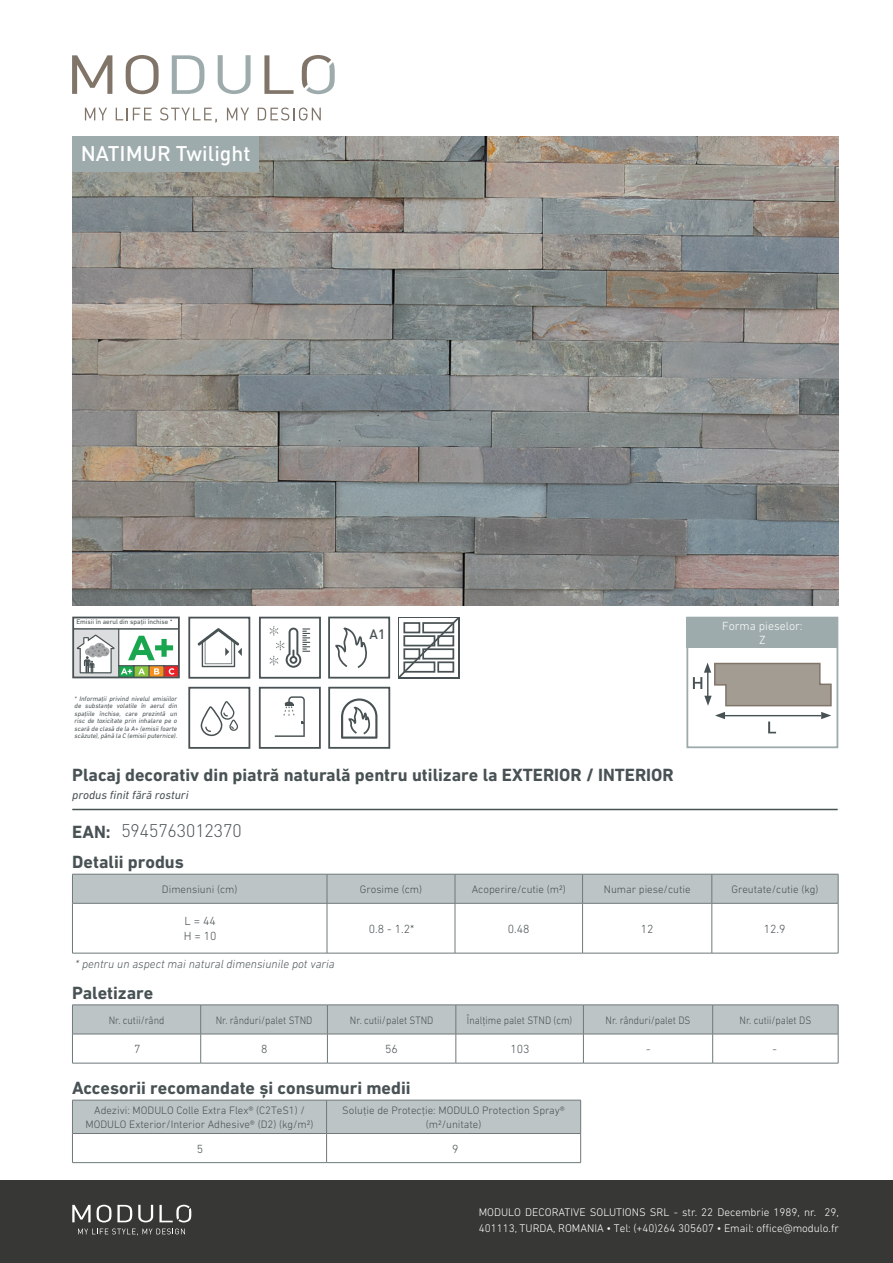
<style>
.page{position:relative;width:893px;height:1263px;background:#fff}
.page>*{position:absolute;margin:0;border:0;box-sizing:border-box;transform-origin:0 0}
.t1{font:500 21px "DIN Pro";color:#fff}
.t2{font:700 18px "DIN Next CYR";color:#485153}
.t3{font:300 18px "DIN Pro";color:#485153}
.t4{font:500 13.5px "DIN Pro";color:#485153}
.t5{font:italic 300 12px "DIN Next CYR";color:#485153}
.t6{font:300 12px/14.4px "DIN Next CYR";color:#485153}
.t7{font:italic 12px "DIN Next CYR";color:#485153}
.t8{font:300 12px "DIN Next CYR";color:#fff}
.t9{font:300 11.25px/16.5px "DIN Next CYR";color:#fff}
.t10{font:300 10.95px/13.2px "DIN Next CYR";color:#485153;text-align:center}
.t11{font:300 10.95px "DIN Next CYR";color:#485153;scale:.91 1}
.t12{font:italic 6.75px/7.5px "DIN Next CYR";color:#485153;text-align:justify}
.t13{font:6.75px "DIN Next CYR";color:#485153}
</style>
<div class="page">
<div style="left:0;top:1181px;width:893px;height:82px;background:#373735"></div>
<svg style="left:72px;top:1205px;width:19px;height:17px"></svg>
<svg style="left:97px;top:1205px;width:14px;height:17px"></svg>
<svg style="left:117px;top:1205px;width:15px;height:17px"></svg>
<svg style="left:138px;top:1205px;width:15px;height:17px"></svg>
<svg style="left:78px;top:1228px;width:107px;height:7px"></svg>
<svg style="left:159px;top:1205px;width:32px;height:17px"></svg>
<svg style="left:72px;top:55px;width:40px;height:39px"></svg>
<svg style="left:126px;top:55px;width:33px;height:39px"></svg>
<svg style="left:172px;top:55px;width:33px;height:39px"></svg>
<svg style="left:218px;top:55px;width:33px;height:39px"></svg>
<svg style="left:264px;top:55px;width:30px;height:39px"></svg>
<svg style="left:85px;top:108px;width:22px;height:12px"></svg>
<svg style="left:116px;top:108px;width:36px;height:12px"></svg>
<svg style="left:160px;top:108px;width:57px;height:15px"></svg>
<svg style="left:227px;top:108px;width:22px;height:12px"></svg>
<svg style="left:258px;top:108px;width:63px;height:13px"></svg>
<svg style="left:302px;top:55px;width:33px;height:39px"></svg>
<svg style="left:72px;top:874px;width:767px;height:79px"></svg>
<hr style="left:72px;top:903px;width:255px;height:1px;background:#6f797a">
<hr style="left:72px;top:903px;width:1px;height:50px;background:#6f797a">
<hr style="left:327px;top:903px;width:128px;height:1px;background:#6f797a">
<hr style="left:327px;top:903px;width:1px;height:50px;background:#6f797a">
<hr style="left:455px;top:903px;width:128px;height:1px;background:#6f797a">
<hr style="left:455px;top:903px;width:1px;height:50px;background:#6f797a">
<hr style="left:583px;top:903px;width:129px;height:1px;background:#6f797a">
<hr style="left:582px;top:903px;width:1px;height:50px;background:#6f797a">
<hr style="left:712px;top:903px;width:126px;height:1px;background:#6f797a">
<hr style="left:712px;top:903px;width:1px;height:50px;background:#6f797a">
<hr style="left:838px;top:903px;width:1px;height:50px;background:#6f797a">
<hr style="left:72px;top:953px;width:255px;height:1px;background:#6f797a">
<hr style="left:327px;top:953px;width:128px;height:1px;background:#6f797a">
<hr style="left:455px;top:953px;width:128px;height:1px;background:#6f797a">
<hr style="left:583px;top:953px;width:129px;height:1px;background:#6f797a">
<hr style="left:712px;top:953px;width:126px;height:1px;background:#6f797a">
<hr style="left:72px;top:809px;width:766px;height:1px;background:#485153">
<hr style="left:72px;top:1004px;width:129px;height:1px;background:#6f797a">
<hr style="left:201px;top:1004px;width:126px;height:1px;background:#6f797a">
<hr style="left:327px;top:1004px;width:129px;height:1px;background:#6f797a">
<hr style="left:456px;top:1004px;width:127px;height:1px;background:#6f797a">
<hr style="left:583px;top:1004px;width:130px;height:1px;background:#6f797a">
<hr style="left:713px;top:1004px;width:125px;height:1px;background:#6f797a">
<svg style="left:72px;top:1005px;width:767px;height:58px"></svg>
<hr style="left:72px;top:1063px;width:129px;height:1px;background:#6f797a">
<hr style="left:201px;top:1063px;width:126px;height:1px;background:#6f797a">
<hr style="left:327px;top:1063px;width:129px;height:1px;background:#6f797a">
<hr style="left:456px;top:1063px;width:127px;height:1px;background:#6f797a">
<hr style="left:583px;top:1063px;width:130px;height:1px;background:#6f797a">
<hr style="left:713px;top:1063px;width:125px;height:1px;background:#6f797a">
<div style="left:686px;top:617px;width:152px;height:31px;background:#9eabac"></div>
<div style="left:686px;top:617px;width:152px;height:131px;border:2px solid #9eabac"></div>
<svg style="left:72px;top:1100px;width:509px;height:62px"></svg>
<hr style="left:72px;top:1162px;width:255px;height:1px;background:#6f797a">
<hr style="left:327px;top:1162px;width:254px;height:1px;background:#6f797a">
<div style="left:259px;top:687px;width:62px;height:62px;border:2px solid #485153"></div>
<svg style="left:275px;top:696px;width:30px;height:41px"></svg>
<div style="left:188px;top:687px;width:62px;height:62px;border:2px solid #485153"></div>
<svg style="left:200px;top:701px;width:38px;height:35px"></svg>
<div style="left:328px;top:617px;width:62px;height:61px;border:2px solid #485153"></div>
<svg style="left:335px;top:627px;width:32px;height:41px"></svg>
<div style="left:259px;top:617px;width:62px;height:62px;border:2px solid #485153"></div>
<svg style="left:270px;top:626px;width:40px;height:42px"></svg>
<div style="left:188px;top:617px;width:62px;height:62px;border:2px solid #485153"></div>
<svg style="left:198px;top:628px;width:44px;height:39px"></svg>
<svg style="left:398px;top:617px;width:62px;height:62px"></svg>
<div style="left:328px;top:687px;width:62px;height:62px;border:2px solid #485153"></div>
<svg style="left:341px;top:698px;width:36px;height:41px"></svg>
<div style="left:119px;top:666px;width:15px;height:11px;background:#1aa64f"></div>
<div style="left:74px;top:630px;width:45px;height:47px;background:#dbddde"></div>
<div style="left:72px;top:617px;width:108px;height:61px;border:2px solid #485153"></div>
<hr style="left:118px;top:629px;width:1px;height:48px;background:#485153">
<hr style="left:119px;top:665px;width:60px;height:1px;background:#485153">
<svg style="left:77px;top:634px;width:38px;height:39px"></svg>
<svg style="left:121px;top:666px;width:58px;height:11px"></svg>
<svg style="left:128px;top:636px;width:45px;height:24px"></svg>
<hr style="left:73px;top:628px;width:106px;height:2px;background:#485153">
<svg style="left:693px;top:662px;width:139px;height:71px"></svg>
<img style="left:72px;top:136px;width:767px;height:469px">
<div style="left:72px;top:136px;width:187px;height:35px;background:#9eabac"></div>
<h1 class="t1" style="left:81px;top:136px;width:171px">NATIMUR Twilight</h1>
<p class="t13" style="left:76px;top:618px;width:97px">Emisii în aerul din spații închise *</p>
<p class="t12" style="left:75px;top:695px;width:104px">* Informații privind nivelul emisiilor de substanțe volatile în aerul din spațiile închise, care prezintă un risc de toxicitate prin inhalare pe o scară de clasă de la A+ (emisii foarte scăzute), până la C (emisii puternice).</p>
<p class="t4" style="left:370px;top:623px;width:17px">A1</p>
<h2 class="t2" style="left:72px;top:764px;width:603px">Placaj decorativ din piatră naturală pentru utilizare la EXTERIOR / INTERIOR</h2>
<p class="t7" style="left:72px;top:788px;width:118px">produs finit fără rosturi</p>
<h2 class="t2" style="left:72px;top:821px;width:40px">EAN:</h2>
<h2 class="t3" style="left:121px;top:817px;width:122px">5945763012370</h2>
<p class="t8" style="left:722px;top:619px;width:82px">Forma pieselor:</p>
<p class="t8" style="left:759px;top:633px;width:8px">Z</p>
<h2 class="t2" style="left:72px;top:851px;width:113px">Detalii produs</h2>
<p class="t10" style="left:162px;top:882px;width:77px">Dimensiuni (cm)</p>
<p class="t10" style="left:360px;top:882px;width:64px">Grosime (cm)</p>
<p class="t10" style="left:472px;top:882px;width:95px">Acoperire/cutie (m2)</p>
<p class="t10" style="left:604px;top:882px;width:88px">Numar piese/cutie</p>
<p class="t10" style="left:731px;top:882px;width:89px">Greutate/cutie (kg)</p>
<p class="t6" style="left:184px;top:914px;width:34px">L = 44<br>H = 10</p>
<p class="t6" style="left:369px;top:922px;width:47px">0.8 - 1.2*</p>
<p class="t6" style="left:508px;top:921px;width:23px">0.48</p>
<p class="t6" style="left:641px;top:921px;width:14px">12</p>
<p class="t6" style="left:764px;top:921px;width:23px">12.9</p>
<p class="t5" style="left:75px;top:957px;width:261px">* pentru un aspect mai natural dimensiunile pot varia</p>
<h2 class="t2" style="left:72px;top:982px;width:83px">Paletizare</h2>
<p class="t11" style="left:109px;top:1013px;width:63px">Nr. cutii/rând</p>
<p class="t11" style="left:216px;top:1013px;width:108px">Nr. rânduri/palet STND</p>
<p class="t11" style="left:350px;top:1013px;width:93px">Nr. cutii/palet STND</p>
<p class="t11" style="left:467px;top:1013px;width:117px">Înalțime palet STND (cm)</p>
<p class="t11" style="left:605px;top:1013px;width:95px">Nr. rânduri/palet DS</p>
<p class="t11" style="left:739px;top:1013px;width:80px">Nr. cutii/palet DS</p>
<p class="t6" style="left:134px;top:1042px;width:8px">7</p>
<p class="t6" style="left:261px;top:1042px;width:8px">8</p>
<p class="t6" style="left:385px;top:1042px;width:14px">56</p>
<p class="t6" style="left:510px;top:1042px;width:21px">103</p>
<p class="t6" style="left:646px;top:1042px;width:6px">-</p>
<p class="t6" style="left:773px;top:1042px;width:6px">-</p>
<h2 class="t2" style="left:72px;top:1077px;width:340px">Accesorii recomandate și consumuri medii</h2>
<p class="t10" style="left:85px;top:1104px;width:230px">Adezivi: MODULO Colle Extra Flex® (C2TeS1) /<br>MODULO Exterior/Interior Adhesive® (D2) (kg/m2)</p>
<p class="t10" style="left:342px;top:1104px;width:224px">Soluție de Protecție: MODULO Protection Spray® (m2/unitate)</p>
<p class="t6" style="left:197px;top:1142px;width:8px">5</p>
<p class="t6" style="left:452px;top:1142px;width:8px">9</p>
<p class="t9" style="left:479px;top:1203px;width:362px">MODULO DECORATIVE SOLUTIONS SRL - str. 22 Decembrie 1989, nr. 29,<br>401113, TURDA, ROMANIA • Tel: (+40)264 305607 • Email: office@modulo.fr</p>
</div>
